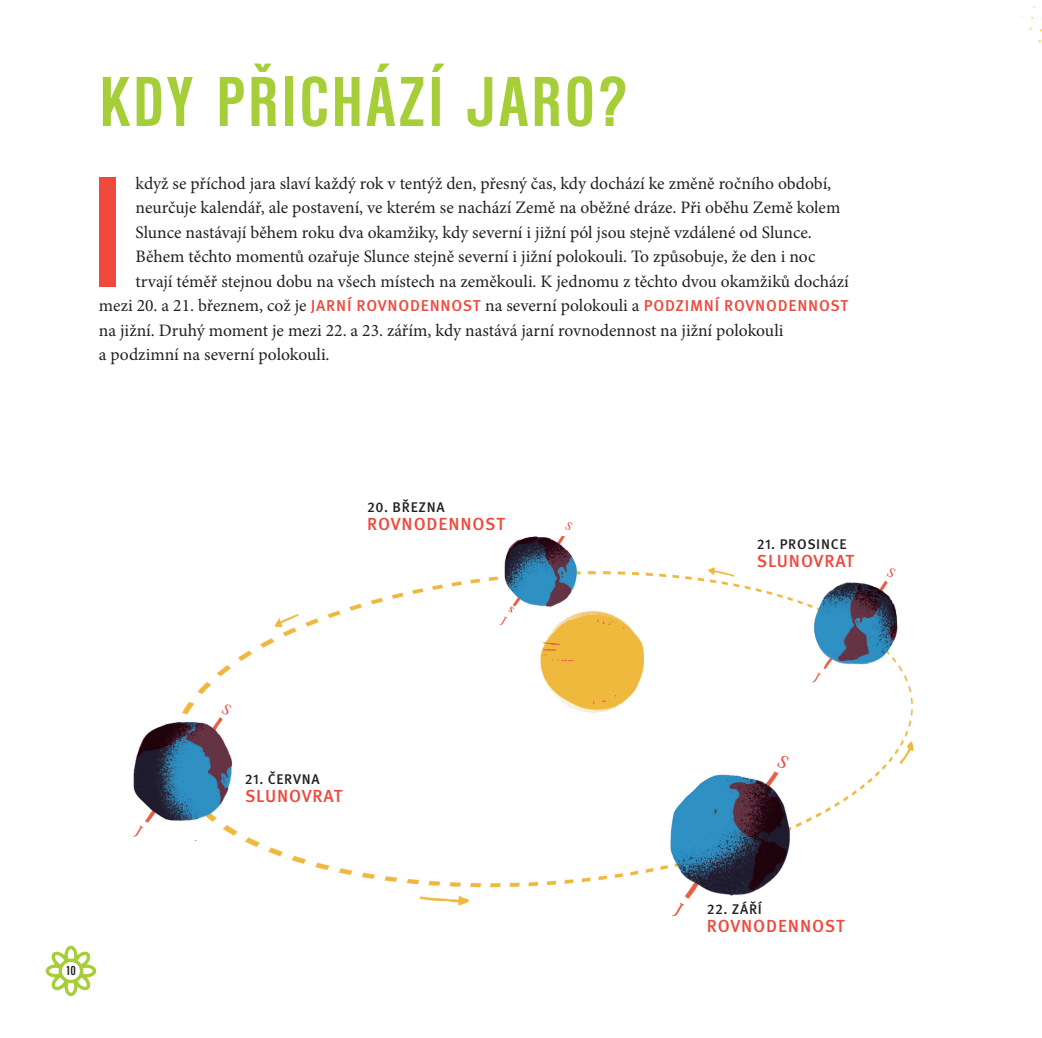
<style>
.page{position:relative;width:1042px;height:1038px;background:#fff}
.page>*{position:absolute;margin:0;border:0;box-sizing:border-box;transform-origin:0 0}
.t1{font:700 condensed 164.5px "Nimbus San DEE";color:#ef483c}
.t2{font:700 condensed 73.5px "Nimbus San DEE";letter-spacing:.03em;color:#a6ce39;scale:1.06 1}
.t3{font:17.5px "Minion Pro";color:#231f20}
.t4{font:500 17.5px "Meta Pro";letter-spacing:.05em;color:#ef483c}
.t5{font:500 14px "Meta Pro";letter-spacing:.05em;color:#231f20}
.t6{font:700 condensed 13.47px "Nimbus San DEE";color:#231f20}
.s1{font-family:"Meta Pro";font-weight:500;font-size:15.75px;color:#ef483c}
</style>
<div class="page">
<img style="left:133px;top:6px;width:908px;height:900px">
<svg style="left:45px;top:945px;width:52px;height:52px"></svg>
<svg style="left:60px;top:960px;width:21px;height:21px"></svg>
<div style="left:59px;top:958px;width:24px;height:25px;border:3px solid #a6ce39;border-radius:50%"></div>
<svg style="left:564px;top:521px;width:9px;height:10px"></svg>
<svg style="left:886px;top:566px;width:9px;height:11px"></svg>
<svg style="left:221px;top:702px;width:11px;height:13px"></svg>
<svg style="left:776px;top:754px;width:13px;height:15px"></svg>
<svg style="left:672px;top:901px;width:12px;height:5px"></svg>
<svg style="left:811px;top:672px;width:9px;height:12px"></svg>
<svg style="left:133px;top:825px;width:10px;height:13px"></svg>
<svg style="left:499px;top:615px;width:8px;height:11px"></svg>
<h2 class="t2" style="left:99px;top:62px;width:499px">KDY PŘICHÁZÍ JARO?</h2>
<h1 class="t1" style="left:91px;top:143px;width:35px">I</h1>
<p class="t3" style="left:135px;top:171px;width:697px">když se příchod jara slaví každý rok v tentýž den, přesný čas, kdy dochází ke změně ročního období,</p>
<p class="t3" style="left:135px;top:196px;width:706px">neurčuje kalendář, ale postavení, ve kterém se nachází Země na oběžné dráze. Při oběhu Země kolem</p>
<p class="t3" style="left:135px;top:220px;width:677px">Slunce nastávají během roku dva okamžiky, kdy severní i jižní pól jsou stejně vzdálené od Slunce.</p>
<p class="t3" style="left:135px;top:245px;width:681px">Během těchto momentů ozařuje Slunce stejně severní i jižní polokouli. To způsobuje, že den i noc</p>
<p class="t3" style="left:135px;top:269px;width:714px">trvají téměř stejnou dobu na všech místech na zeměkouli. K jednomu z těchto dvou okamžiků dochází</p>
<p class="t3" style="left:99px;top:294px;width:750px">mezi 20. a 21. březnem, což je <span class="s1">JARNÍ ROVNODENNOST</span> na severní polokouli a <span class="s1">PODZIMNÍ ROVNODENNOST</span></p>
<p class="t3" style="left:99px;top:318px;width:685px">na jižní. Druhý moment je mezi 22. a 23. zářím, kdy nastává jarní rovnodennost na jižní polokouli</p>
<p class="t3" style="left:99px;top:343px;width:232px">a podzimní na severní polokouli.</p>
<p class="t5" style="left:367px;top:496px;width:79px">20. BŘEZNA</p>
<p class="t4" style="left:367px;top:510px;width:139px">ROVNODENNOST</p>
<p class="t5" style="left:756px;top:533px;width:91px">21. PROSINCE</p>
<p class="t4" style="left:756px;top:547px;width:99px">SLUNOVRAT</p>
<p class="t6" style="left:66px;top:963px;width:12px">10</p>
<p class="t5" style="left:245px;top:768px;width:76px">21. ČERVNA</p>
<p class="t4" style="left:245px;top:781px;width:99px">SLUNOVRAT</p>
<p class="t5" style="left:706px;top:898px;width:57px">22. ZÁŘÍ</p>
<p class="t4" style="left:706px;top:911px;width:139px">ROVNODENNOST</p>
</div>
